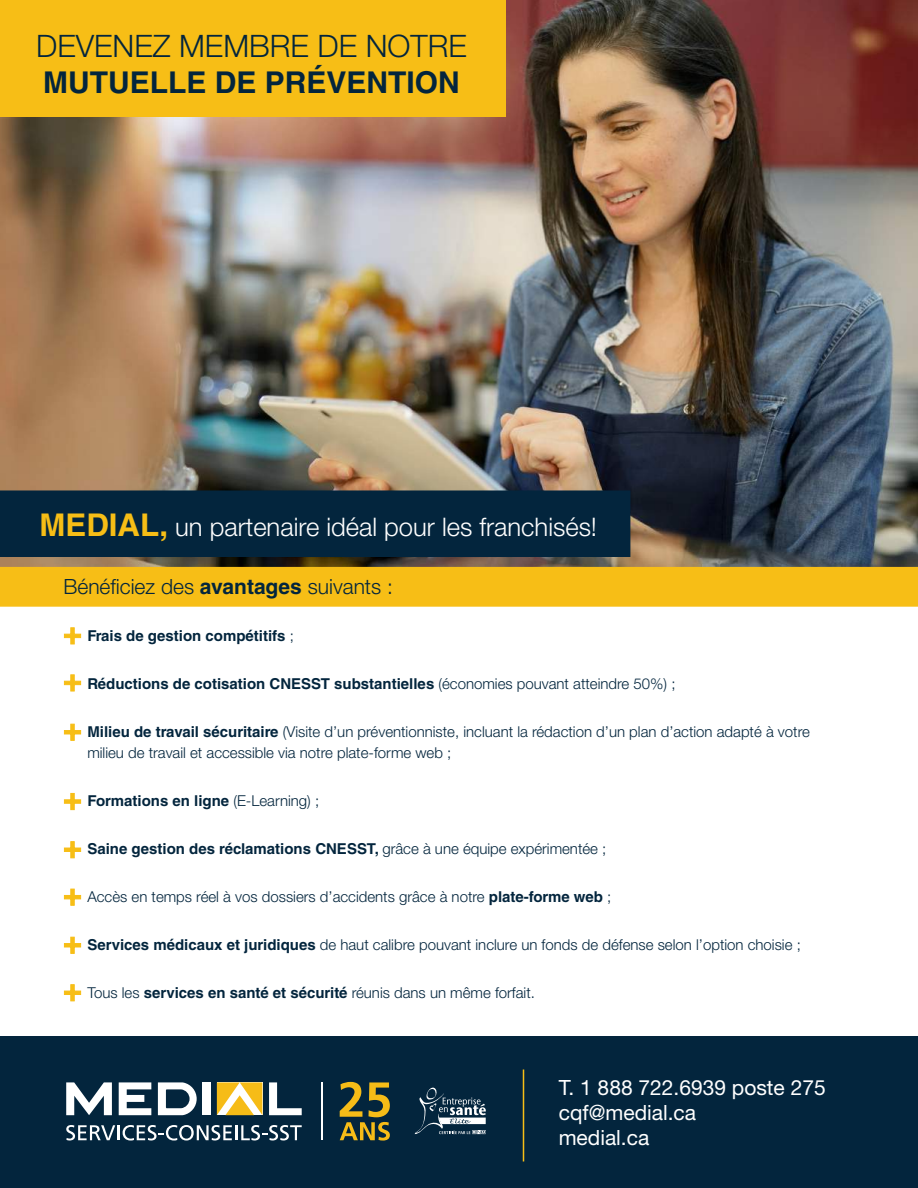
<style>
.page{position:relative;width:918px;height:1188px;background:#fff}
.page>*{position:absolute;margin:0;border:0;box-sizing:border-box;transform-origin:0 0}
.t1{font:300 31.05px "Helvetica Neue LT Std";color:#03253d}
.t2{font:700 30px "Helvetica LT Std";color:#03253d}
.t3{font:300 25.65px "Helvetica Neue LT Std";color:#fff}
.t4{font:21px/25.2px "Helvetica Neue LT Std";color:#fff}
.t5{font:300 21px "Helvetica Neue LT Std";color:#03253d}
.t6{font:300 15px/21px "Helvetica Neue LT Std";color:#03253d}
.t7{font:700 15px "Helvetica LT Std";color:#03253d}
.s1{font-family:"Helvetica LT Std";font-weight:700;font-size:31.35px;color:#f7be16}
.s2{font-family:"Helvetica LT Std";font-weight:700}
.s3{font-family:"Helvetica Neue LT Std";font-weight:300}
</style>
<div class="page">
<img style="left:0;top:0;width:918px;height:567px">
<div style="left:0;top:1036px;width:918px;height:152px;background:#03253d"></div>
<svg style="left:415px;top:1087px;width:71px;height:47px"></svg>
<hr style="left:523px;top:1070px;width:1px;height:92px;background:#f7be16">
<div style="left:0;top:0;width:505px;height:116px;background:#f7be16"></div>
<div style="left:0;top:567px;width:918px;height:40px;background:#f7be16"></div>
<svg style="left:64px;top:627px;width:17px;height:18px"></svg>
<svg style="left:64px;top:674px;width:17px;height:18px"></svg>
<svg style="left:64px;top:724px;width:17px;height:17px"></svg>
<svg style="left:64px;top:793px;width:17px;height:17px"></svg>
<svg style="left:64px;top:841px;width:17px;height:17px"></svg>
<svg style="left:64px;top:889px;width:17px;height:17px"></svg>
<svg style="left:64px;top:937px;width:17px;height:17px"></svg>
<svg style="left:64px;top:984px;width:17px;height:17px"></svg>
<svg style="left:119px;top:1082px;width:32px;height:33px"></svg>
<svg style="left:269px;top:1082px;width:33px;height:33px"></svg>
<div style="left:202px;top:1082px;width:8px;height:33px;background:#fff"></div>
<svg style="left:66px;top:1082px;width:46px;height:33px"></svg>
<svg style="left:158px;top:1082px;width:39px;height:33px"></svg>
<svg style="left:66px;top:1125px;width:49px;height:16px"></svg>
<hr style="left:117px;top:1125px;width:3px;height:15px;background:#fff">
<svg style="left:123px;top:1125px;width:179px;height:16px"></svg>
<svg style="left:217px;top:1082px;width:45px;height:33px"></svg>
<svg style="left:340px;top:1082px;width:50px;height:59px"></svg>
<hr style="left:321px;top:1082px;width:2px;height:58px;background:#fff">
<div style="left:0;top:491px;width:630px;height:65px;background:#03253d"></div>
<div style="left:0;top:490px;width:630px;height:67px;border:2px solid #03253d"></div>
<h1 class="t1" style="left:36px;top:27px;width:432px">DEVENEZ MEMBRE DE NOTRE</h1>
<h2 class="t2" style="left:43px;top:64px;width:418px">MUTUELLE DE PRÉVENTION</h2>
<h3 class="t3" style="left:39px;top:511px;width:559px"><span class="s1">MEDIAL,</span> un partenaire idéal pour les franchisés!</h3>
<h3 class="t5" style="left:63px;top:574px;width:331px">Bénéficiez des <span class="s2">avantages</span> suivants :</h3>
<p class="t7" style="left:87px;top:627px;width:208px">Frais de gestion compétitifs <span class="s3">;</span></p>
<p class="t7" style="left:87px;top:675px;width:590px">Réductions de cotisation CNESST substantielles <span class="s3">(économies pouvant atteindre 50%) ;</span></p>
<p class="t6" style="left:87px;top:721px;width:724px"><span class="s2">Milieu de travail sécuritaire</span> (Visite d’un préventionniste, incluant la rédaction d’un plan d’action adapté à votre milieu de travail et accessible via notre plate-forme web ;</p>
<p class="t7" style="left:87px;top:792px;width:233px">Formations en ligne <span class="s3">(E-Learning) ;</span></p>
<p class="t7" style="left:87px;top:840px;width:521px">Saine gestion des réclamations CNESST, <span class="s3">grâce à une équipe expérimentée ;</span></p>
<p class="t6" style="left:87px;top:886px;width:525px">Accès en temps réel à vos dossiers d’accidents grâce à notre <span class="s2">plate-forme web</span> ;</p>
<p class="t6" style="left:87px;top:934px;width:715px"><span class="s2">Services médicaux et juridiques</span> de haut calibre pouvant inclure un fonds de défense selon l’option choisie ;</p>
<p class="t6" style="left:87px;top:982px;width:449px">Tous les <span class="s2">services en santé et sécurité</span> réunis dans un même forfait.</p>
<h3 class="t4" style="left:559px;top:1075px;width:268px">T. 1 888 722.6939 poste 275 cqf@medial.ca<br>medial.ca</h3>
</div>
